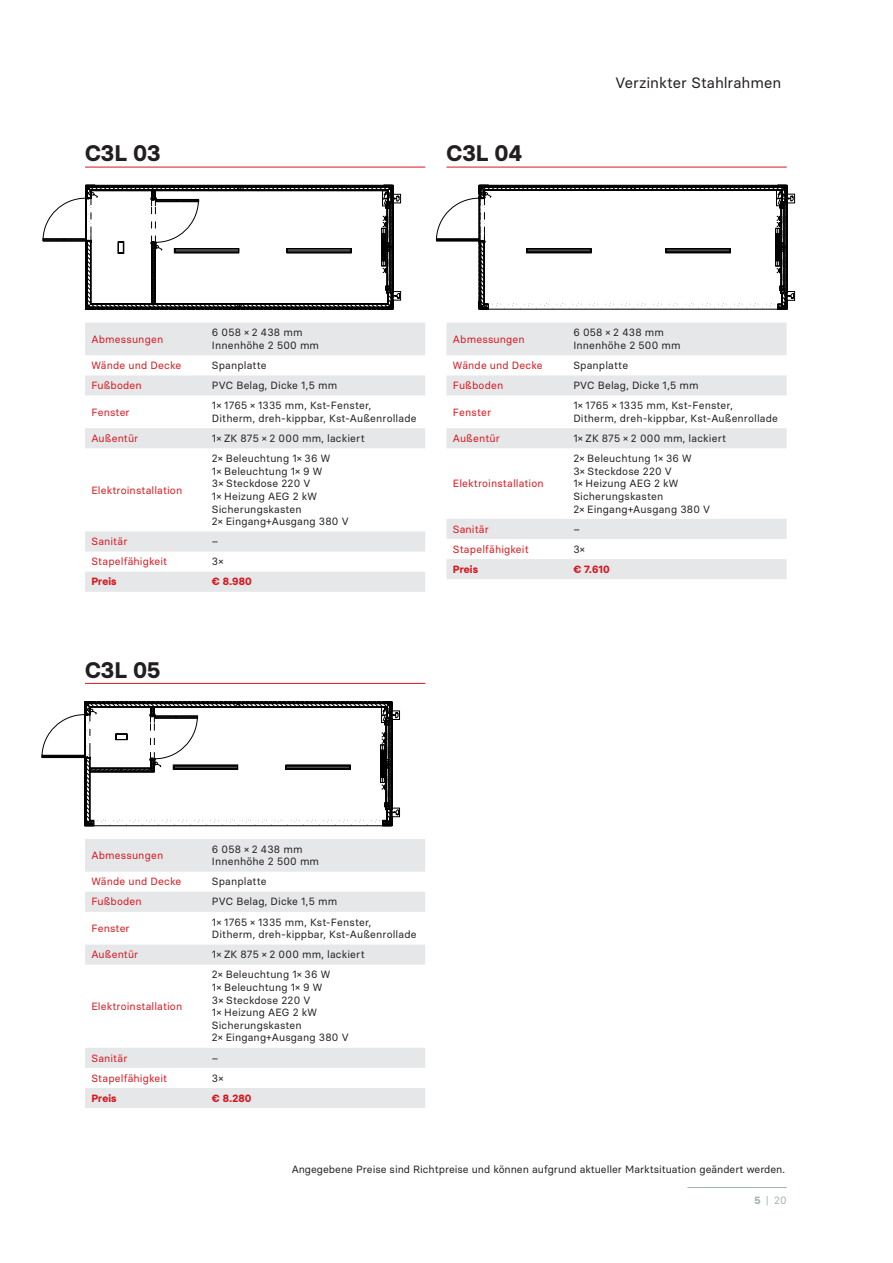
<style>
.page{position:relative;width:893px;height:1263px;background:#fff}
.page>*{position:absolute;margin:0;border:0;box-sizing:border-box;transform-origin:0 0}
.head___podminky{font:700 22.5px "Basier Square";letter-spacing:-.005em;color:#231f20}
.t1{font:15px "Basier Square";letter-spacing:-.005em;color:#231f20}
.txt___blok{font:10.5px "Basier Square";letter-spacing:.015em;color:#231f20}
.txt___blok-2{font:10.5px "Basier Square";letter-spacing:.015em;color:#d7171f}
.txt___blok-3{font:700 10.5px "Basier Square";letter-spacing:.015em;color:#d7171f}
.t2{font:10.5px "Basier Square";color:#a4b3ab}
.txt___table{font:10.5px "Basier Square";color:#231f20}
.s1{font-weight:700}
</style>
<div class="page">
<svg style="left:85px;top:839px;width:340px;height:269px"></svg>
<svg style="left:85px;top:323px;width:340px;height:269px"></svg>
<svg style="left:446px;top:323px;width:341px;height:256px"></svg>
<hr style="left:85px;top:683px;width:340px;height:1px;background:#d7171f">
<hr style="left:85px;top:167px;width:340px;height:1px;background:#d7171f">
<hr style="left:446px;top:167px;width:341px;height:1px;background:#d7171f">
<svg style="left:43px;top:185px;width:358px;height:125px"></svg>
<svg style="left:436px;top:185px;width:359px;height:125px"></svg>
<svg style="left:42px;top:701px;width:358px;height:125px"></svg>
<hr style="left:687px;top:1187px;width:100px;height:1px;background:#a4b3ab">
<p class="head___podminky" style="left:85px;top:140px;width:77px">C3L 03</p>
<p class="head___podminky" style="left:446px;top:140px;width:77px">C3L 04</p>
<p class="t1" style="left:615px;top:74px;width:167px">Verzinkter Stahlrahmen</p>
<p class="txt___blok-2" style="left:91px;top:332px;width:73px">Abmessungen</p>
<p class="txt___blok" style="left:212px;top:326px;width:92px">6 058 × 2 438 mm</p>
<p class="txt___blok" style="left:212px;top:339px;width:109px">Innenhöhe 2 500 mm</p>
<p class="txt___blok-2" style="left:453px;top:332px;width:73px">Abmessungen</p>
<p class="txt___blok" style="left:573px;top:326px;width:92px">6 058 × 2 438 mm</p>
<p class="txt___blok" style="left:573px;top:339px;width:109px">Innenhöhe 2 500 mm</p>
<p class="txt___blok-2" style="left:91px;top:359px;width:91px">Wände und Decke</p>
<p class="txt___blok" style="left:212px;top:359px;width:56px">Spanplatte</p>
<p class="txt___blok-2" style="left:91px;top:379px;width:52px">Fußboden</p>
<p class="txt___blok" style="left:212px;top:379px;width:127px">PVC Belag, Dicke 1,5 mm</p>
<p class="txt___blok-2" style="left:91px;top:405px;width:40px">Fenster</p>
<p class="txt___blok" style="left:212px;top:399px;width:161px">1× 1765 × 1335 mm, Kst-Fenster,</p>
<p class="txt___blok" style="left:212px;top:412px;width:206px">Ditherm, dreh-kippbar, Kst-Außenrollade</p>
<p class="txt___blok-2" style="left:91px;top:432px;width:48px">Außentür</p>
<p class="txt___blok" style="left:212px;top:432px;width:154px">1× ZK 875 × 2 000 mm, lackiert</p>
<p class="txt___blok-2" style="left:91px;top:483px;width:92px">Elektroinstallation</p>
<p class="txt___blok" style="left:212px;top:452px;width:120px">2× Beleuchtung 1× 36 W</p>
<p class="txt___blok" style="left:212px;top:464px;width:112px">1× Beleuchtung 1× 9 W</p>
<p class="txt___blok" style="left:212px;top:477px;width:100px">3× Steckdose 220 V</p>
<p class="txt___blok" style="left:212px;top:490px;width:107px">1× Heizung AEG 2 kW</p>
<p class="txt___blok" style="left:212px;top:502px;width:91px">Sicherungskasten</p>
<p class="txt___blok" style="left:212px;top:515px;width:138px">2× Eingang+Ausgang 380 V</p>
<p class="txt___blok-2" style="left:91px;top:535px;width:38px">Sanitär</p>
<p class="txt___blok" style="left:212px;top:535px;width:8px">–</p>
<p class="txt___blok-2" style="left:91px;top:555px;width:77px">Stapelfähigkeit</p>
<p class="txt___blok" style="left:212px;top:555px;width:13px">3×</p>
<p class="txt___blok-3" style="left:91px;top:575px;width:27px">Preis</p>
<p class="txt___blok-3" style="left:212px;top:575px;width:41px">€ 8.980</p>
<p class="head___podminky" style="left:85px;top:656px;width:77px">C3L 05</p>
<p class="txt___blok-2" style="left:453px;top:359px;width:91px">Wände und Decke</p>
<p class="txt___blok" style="left:573px;top:359px;width:56px">Spanplatte</p>
<p class="txt___blok-2" style="left:453px;top:379px;width:52px">Fußboden</p>
<p class="txt___blok" style="left:573px;top:379px;width:127px">PVC Belag, Dicke 1,5 mm</p>
<p class="txt___blok-2" style="left:453px;top:405px;width:40px">Fenster</p>
<p class="txt___blok" style="left:573px;top:399px;width:161px">1× 1765 × 1335 mm, Kst-Fenster,</p>
<p class="txt___blok" style="left:573px;top:412px;width:206px">Ditherm, dreh-kippbar, Kst-Außenrollade</p>
<p class="txt___blok-2" style="left:453px;top:432px;width:48px">Außentür</p>
<p class="txt___blok" style="left:573px;top:432px;width:154px">1× ZK 875 × 2 000 mm, lackiert</p>
<p class="txt___blok-2" style="left:453px;top:477px;width:92px">Elektroinstallation</p>
<p class="txt___blok" style="left:573px;top:452px;width:120px">2× Beleuchtung 1× 36 W</p>
<p class="txt___blok" style="left:573px;top:464px;width:100px">3× Steckdose 220 V</p>
<p class="txt___blok" style="left:573px;top:477px;width:107px">1× Heizung AEG 2 kW</p>
<p class="txt___blok" style="left:573px;top:490px;width:91px">Sicherungskasten</p>
<p class="txt___blok" style="left:573px;top:502px;width:138px">2× Eingang+Ausgang 380 V</p>
<p class="txt___blok-2" style="left:453px;top:522px;width:38px">Sanitär</p>
<p class="txt___table" style="left:573px;top:522px;width:8px">–</p>
<p class="txt___blok-2" style="left:453px;top:542px;width:77px">Stapelfähigkeit</p>
<p class="txt___blok" style="left:573px;top:542px;width:13px">3×</p>
<p class="txt___blok-3" style="left:453px;top:563px;width:27px">Preis</p>
<p class="txt___blok-3" style="left:573px;top:563px;width:38px">€ 7.610</p>
<p class="txt___blok-2" style="left:91px;top:849px;width:73px">Abmessungen</p>
<p class="txt___blok" style="left:212px;top:842px;width:92px">6 058 × 2 438 mm</p>
<p class="txt___blok" style="left:212px;top:855px;width:109px">Innenhöhe 2 500 mm</p>
<p class="txt___blok-2" style="left:91px;top:875px;width:91px">Wände und Decke</p>
<p class="txt___blok" style="left:212px;top:875px;width:56px">Spanplatte</p>
<p class="txt___blok-2" style="left:91px;top:895px;width:52px">Fußboden</p>
<p class="txt___blok" style="left:212px;top:895px;width:127px">PVC Belag, Dicke 1,5 mm</p>
<p class="txt___blok-2" style="left:91px;top:921px;width:40px">Fenster</p>
<p class="txt___blok" style="left:212px;top:915px;width:161px">1× 1765 × 1335 mm, Kst-Fenster,</p>
<p class="txt___blok" style="left:212px;top:928px;width:206px">Ditherm, dreh-kippbar, Kst-Außenrollade</p>
<p class="txt___blok-2" style="left:91px;top:948px;width:48px">Außentür</p>
<p class="txt___blok" style="left:212px;top:948px;width:154px">1× ZK 875 × 2 000 mm, lackiert</p>
<p class="txt___blok-2" style="left:91px;top:999px;width:92px">Elektroinstallation</p>
<p class="txt___blok" style="left:212px;top:968px;width:120px">2× Beleuchtung 1× 36 W</p>
<p class="txt___blok" style="left:212px;top:981px;width:112px">1× Beleuchtung 1× 9 W</p>
<p class="txt___blok" style="left:212px;top:993px;width:100px">3× Steckdose 220 V</p>
<p class="txt___blok" style="left:212px;top:1006px;width:107px">1× Heizung AEG 2 kW</p>
<p class="txt___blok" style="left:212px;top:1018px;width:91px">Sicherungskasten</p>
<p class="txt___blok" style="left:212px;top:1031px;width:138px">2× Eingang+Ausgang 380 V</p>
<p class="txt___blok-2" style="left:91px;top:1051px;width:38px">Sanitär</p>
<p class="txt___blok" style="left:212px;top:1051px;width:8px">–</p>
<p class="txt___blok-2" style="left:91px;top:1071px;width:77px">Stapelfähigkeit</p>
<p class="txt___blok" style="left:212px;top:1071px;width:13px">3×</p>
<p class="txt___blok-3" style="left:91px;top:1091px;width:27px">Preis</p>
<p class="txt___blok-3" style="left:212px;top:1091px;width:41px">€ 8.280</p>
<p class="txt___blok" style="left:292px;top:1163px;width:495px">Angegebene Preise sind Richtpreise und können aufgrund aktueller Marktsituation geändert werden.</p>
<p class="t2" style="left:754px;top:1194px;width:34px"><span class="s1">5</span>|20</p>
</div>
